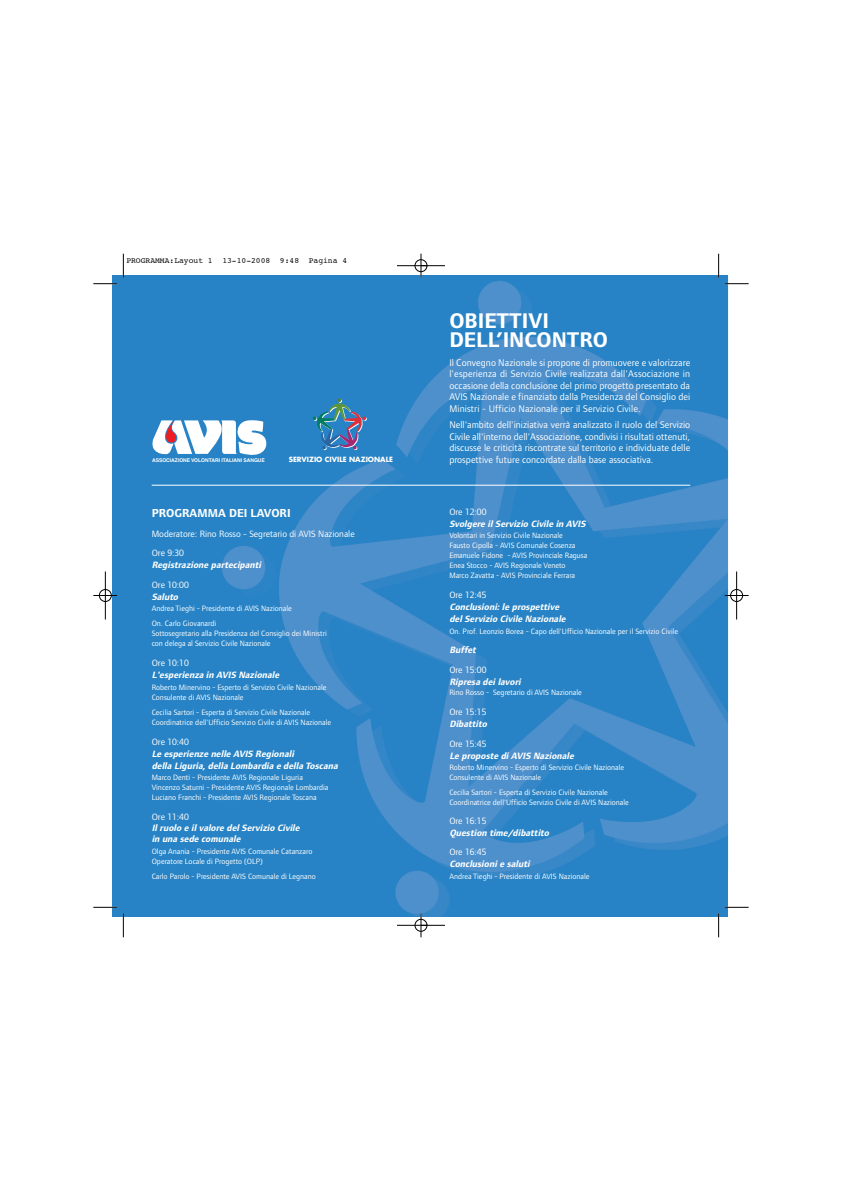
<style>
.page{position:relative;width:842px;height:1191px;background:#fff}
.page>*{position:absolute;margin:0;border:0;box-sizing:border-box;transform-origin:0 0}
.t1{font:700 22px/19.3px "Foundry Form Sans";color:#fff}
.t2{font:700 12px "Foundry Form Sans";color:#fff}
.t3{font:10px/11.5px "Foundry Form Sans";letter-spacing:.005em;color:#fff;text-align:justify}
.t4{font:italic 700 9.5px/12px "Foundry Form Sans";color:#fff}
.t5{font:9.5px/18.4px "Foundry Form Sans";color:#fff}
.t6{font:8px/10px "Foundry Form Sans";color:#fff}
.t7{font:8px "Courier";color:#000}
.t8{font:700 7px "Futura";color:#fff}
.t9{font:700 5.1px "Helvetica";letter-spacing:-.01em;color:#fff}
</style>
<div class="page">
<div style="left:113px;top:275px;width:615px;height:642px;background:#2783c5"></div>
<img style="left:178px;top:275px;width:550px;height:642px">
<svg style="left:152px;top:420px;width:114px;height:35px"></svg>
<svg style="left:313px;top:399px;width:54px;height:51px"></svg>
<hr style="left:152px;top:485px;width:538px;height:1px;background:#fff">
<svg style="left:123px;top:254px;width:1px;height:24px"></svg>
<svg style="left:93px;top:283px;width:24px;height:2px"></svg>
<svg style="left:718px;top:254px;width:1px;height:24px"></svg>
<svg style="left:725px;top:283px;width:24px;height:2px"></svg>
<svg style="left:123px;top:913px;width:1px;height:24px"></svg>
<svg style="left:93px;top:907px;width:24px;height:1px"></svg>
<svg style="left:718px;top:913px;width:1px;height:24px"></svg>
<svg style="left:725px;top:907px;width:24px;height:1px"></svg>
<div style="left:415px;top:259px;width:12px;height:13px;border:1px solid #fff;border-radius:50%"></div>
<div style="left:415px;top:919px;width:12px;height:13px;border:1px solid #fff;border-radius:50%"></div>
<div style="left:99px;top:589px;width:13px;height:13px;border:1px solid #fff;border-radius:50%"></div>
<div style="left:730px;top:589px;width:13px;height:13px;border:1px solid #fff;border-radius:50%"></div>
<hr style="left:397px;top:266px;width:48px;height:1px;background:#000">
<hr style="left:397px;top:925px;width:48px;height:1px;background:#000">
<hr style="left:105px;top:572px;width:1px;height:48px;background:#000">
<hr style="left:736px;top:572px;width:1px;height:48px;background:#000">
<svg style="left:421px;top:254px;width:1px;height:24px"></svg>
<svg style="left:421px;top:913px;width:1px;height:24px"></svg>
<svg style="left:93px;top:595px;width:24px;height:1px"></svg>
<svg style="left:725px;top:595px;width:24px;height:1px"></svg>
<div style="left:415px;top:260px;width:12px;height:12px;border:1px solid #000;border-radius:50%"></div>
<div style="left:415px;top:919px;width:12px;height:12px;border:1px solid #000;border-radius:50%"></div>
<div style="left:99px;top:589px;width:12px;height:13px;border:1px solid #000;border-radius:50%"></div>
<div style="left:731px;top:589px;width:12px;height:13px;border:1px solid #000;border-radius:50%"></div>
<p class="t7" style="left:126px;top:257px;width:222px">PROGRAMMA:Layout 1 13-10-2008 9:48 Pagina 4</p>
<p class="t9" style="left:152px;top:459px;width:114px">ASSOCIAZIONE VOLONTARI ITALIANI SANGUE</p>
<p class="t8" style="left:289px;top:456px;width:106px">SERVIZIO CIVILE NAZIONALE</p>
<h2 class="t2" style="left:152px;top:508px;width:140px">PROGRAMMA DEI LAVORI</h2>
<p class="t5" style="left:152px;top:526px;width:205px">Moderatore: Rino Rosso - Segretario di AVIS Nazionale<br>Ore 9:30</p>
<p class="t4" style="left:152px;top:560px;width:113px">Registrazione partecipanti</p>
<p class="t5" style="left:152px;top:576px;width:39px">Ore 10:00</p>
<p class="t4" style="left:152px;top:592px;width:30px">Saluto</p>
<p class="t6" style="left:152px;top:602px;width:142px;line-height:15px">Andrea Tieghi - Presidente di AVIS Nazionale<br>On. Carlo Giovanardi</p>
<p class="t6" style="left:152px;top:629px;width:177px">Sottosegretario alla Presidenza del Consiglio dei Ministri con delega al Servizio Civile Nazionale</p>
<p class="t5" style="left:152px;top:655px;width:39px">Ore 10:10</p>
<p class="t4" style="left:152px;top:670px;width:131px">L'esperienza in AVIS Nazionale</p>
<p class="t6" style="left:152px;top:683px;width:176px">Roberto Minervino - Esperto di Servizio Civile Nazionale<br>Consulente di AVIS Nazionale</p>
<p class="t6" style="left:152px;top:708px;width:181px">Cecilia Sartori - Esperta di Servizio Civile Nazionale<br>Coordinatrice dell'Ufficio Servizio Civile di AVIS Nazionale</p>
<p class="t5" style="left:152px;top:733px;width:39px">Ore 10:40</p>
<p class="t4" style="left:152px;top:748px;width:189px">Le esperienze nelle AVIS Regionali<br>della Liguria, della Lombardia e della Toscana</p>
<p class="t6" style="left:152px;top:773px;width:178px">Marco Denti - Presidente AVIS Regionale Liguria<br>Vincenzo Saturni - Presidente AVIS Regionale Lombardia<br>Luciano Franchi - Presidente AVIS Regionale Toscana</p>
<p class="t5" style="left:152px;top:809px;width:39px">Ore 11:40</p>
<p class="t4" style="left:152px;top:823px;width:151px;line-height:11px">Il ruolo e il valore del Servizio Civile in una sede comunale</p>
<p class="t6" style="left:152px;top:847px;width:162px">Olga Anania - Presidente AVIS Comunale Catanzaro<br>Operatore Locale di Progetto (OLP)</p>
<p class="t6" style="left:152px;top:872px;width:166px">Carlo Parolo - Presidente AVIS Comunale di Legnano</p>
<h1 class="t1" style="left:449px;top:313px;width:160px">OBIETTIVI<br>DELL’INCONTRO</h1>
<p class="t3" style="left:449px;top:357px;width:242px">Il Convegno Nazionale si propone di promuovere e valorizzare l'esperienza di Servizio Civile realizzata dall'Associazione in occasione della conclusione del primo progetto presentato da AVIS Nazionale e finanziato dalla Presidenza del Consiglio dei Ministri - Ufficio Nazionale per il Servizio Civile.</p>
<p class="t3" style="left:449px;top:420px;width:242px">Nell'ambito dell'iniziativa verrà analizzato il ruolo del Servizio Civile all'interno dell'Associazione, condivisi i risultati ottenuti, discusse le criticità riscontrate sul territorio e individuate delle prospettive future concordate dalla base associativa.</p>
<p class="t5" style="left:449px;top:503px;width:39px">Ore 12:00</p>
<p class="t4" style="left:449px;top:519px;width:140px">Svolgere il Servizio Civile in AVIS</p>
<p class="t6" style="left:449px;top:531px;width:140px">Volontari in Servizio Civile Nazionale<br>Fausto Cipolla - AVIS Comunale Cosenza Emanuele Fidone - AVIS Provinciale Ragusa Enea Stocco - AVIS Regionale Veneto<br>Marco Zavatta - AVIS Provinciale Ferrara</p>
<p class="t5" style="left:449px;top:587px;width:39px">Ore 12:45</p>
<p class="t4" style="left:449px;top:602px;width:120px">Conclusioni: le prospettive del Servizio Civile Nazionale</p>
<p class="t6" style="left:449px;top:627px;width:230px">On. Prof. Leonzio Borea - Capo dell'Ufficio Nazionale per il Servizio Civile</p>
<p class="t4" style="left:449px;top:644px;width:30px">Buffet</p>
<p class="t5" style="left:449px;top:661px;width:39px">Ore 15:00</p>
<p class="t4" style="left:449px;top:676px;width:75px">Ripresa dei lavori</p>
<p class="t6" style="left:449px;top:688px;width:134px">Rino Rosso - Segretario di AVIS Nazionale</p>
<p class="t5" style="left:449px;top:703px;width:39px">Ore 15:15</p>
<p class="t4" style="left:449px;top:718px;width:41px">Dibattito</p>
<p class="t5" style="left:449px;top:735px;width:39px">Ore 15:45</p>
<p class="t4" style="left:449px;top:750px;width:128px">Le proposte diAVIS Nazionale</p>
<p class="t6" style="left:449px;top:763px;width:176px">Roberto Minervino - Esperto di Servizio Civile Nazionale<br>Consulente di AVIS Nazionale</p>
<p class="t6" style="left:449px;top:788px;width:181px">Cecilia Sartori - Esperta di Servizio Civile Nazionale<br>Coordinatrice dell'Ufficio Servizio Civile di AVIS Nazionale</p>
<p class="t5" style="left:449px;top:813px;width:39px">Ore 16:15</p>
<p class="t4" style="left:449px;top:828px;width:103px">Question time/dibattito</p>
<p class="t5" style="left:449px;top:844px;width:39px">Ore 16:45</p>
<p class="t4" style="left:449px;top:859px;width:84px">Conclusioni e saluti</p>
<p class="t6" style="left:449px;top:872px;width:142px">Andrea Tieghi - Presidente di AVIS Nazionale</p>
</div>
